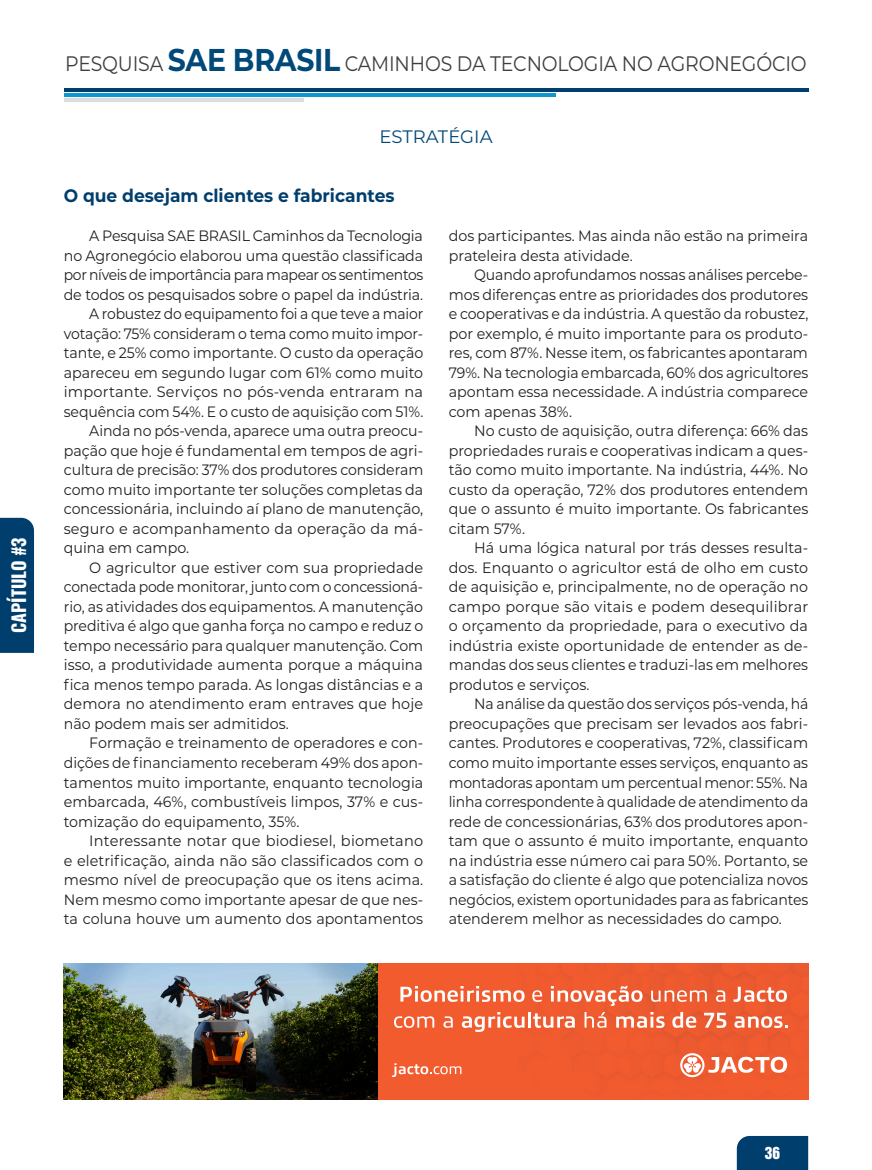
<style>
.page{position:relative;width:872px;height:1170px;background:#fff}
.page>*{position:absolute;margin:0;border:0;box-sizing:border-box;transform-origin:0 0}
.t1{font:21px "Montserrat";letter-spacing:-.01em;color:#3e3e3f;scale:.9 1}
.t2{font:700 18px "Montserrat";color:#003e6d;scale:.95 1}
.t3{font:700 18px "Oswald";color:#fff}
.t4{font:18px "Montserrat";color:#004978}
.t5{font:15.3px "Helvetica Inserat LT Std";color:#fff}
.t6{font:15px/19.5px "Montserrat";color:#231f20;text-align:justify;scale:.95 1}
.t7{font:15px/19.5px "Montserrat";color:#231f20;text-align:justify;scale:.94 1}
.t8{font:15px "Montserrat";color:#231f20;scale:.96 1}
.t9{font:15px "Montserrat";color:#231f20;scale:.93 1}
.t10{font:15px "Montserrat";color:#231f20}
.t11{font:15px "Montserrat";letter-spacing:-.025em;color:#231f20;scale:.93 1}
.s1{font-weight:700;font-size:31.5px;color:#004978}
</style>
<div class="page">
<svg style="left:64px;top:91px;width:744px;height:11px"></svg>
<div style="left:0;top:518px;width:34px;height:135px;background:#003e6d"></div>
<div style="left:737px;top:1136px;width:71px;height:33px;background:#003e6d"></div>
<hr style="left:64px;top:93px;width:492px;height:3px;background:#0d99d0">
<hr style="left:64px;top:88px;width:744px;height:3px;background:#003e6d">
<hr style="left:64px;top:99px;width:239px;height:3px;background:#dcdddf">
<div style="left:378px;top:963px;width:430px;height:136px;background:#f15b2e"></div>
<svg style="left:680px;top:1053px;width:107px;height:24px"></svg>
<svg style="left:400px;top:985px;width:124px;height:16px"></svg>
<svg style="left:532px;top:990px;width:10px;height:11px"></svg>
<svg style="left:551px;top:985px;width:91px;height:20px"></svg>
<svg style="left:651px;top:990px;width:56px;height:11px"></svg>
<svg style="left:716px;top:990px;width:9px;height:11px"></svg>
<svg style="left:733px;top:986px;width:54px;height:15px"></svg>
<svg style="left:394px;top:1016px;width:40px;height:11px"></svg>
<svg style="left:443px;top:1016px;width:10px;height:11px"></svg>
<svg style="left:462px;top:1011px;width:62px;height:20px"></svg>
<hr style="left:528px;top:1011px;width:3px;height:16px;background:#fff">
<svg style="left:533px;top:1013px;width:42px;height:14px"></svg>
<svg style="left:584px;top:1011px;width:22px;height:16px"></svg>
<svg style="left:616px;top:1011px;width:48px;height:16px"></svg>
<svg style="left:672px;top:1011px;width:24px;height:16px"></svg>
<svg style="left:704px;top:1012px;width:22px;height:15px"></svg>
<svg style="left:734px;top:1016px;width:53px;height:11px"></svg>
<svg style="left:392px;top:1063px;width:69px;height:13px"></svg>
<img style="left:64px;top:963px;width:314px;height:136px">
<p class="t3" style="left:10px;top:633px;width:97px;rotate:-90deg">CAPÍTULO #3</p>
<h1 class="t1" style="left:65px;top:49px;width:825px">PESQUISA <span class="s1">SAE BRASIL</span> CAMINHOS DA TECNOLOGIA NO AGRONEGÓCIO</h1>
<p class="t4" style="left:379px;top:124px;width:115px">ESTRATÉGIA</p>
<p class="t2" style="left:64px;top:183px;width:350px">O que desejam clientes e fabricantes</p>
<p class="t6" style="left:89px;top:225px;width:353px">A Pesquisa SAE BRASIL Caminhos da Tecnologia</p>
<p class="t6" style="left:64px;top:245px;width:380px">no Agronegócio elaborou uma questão classificada</p>
<p class="t11" style="left:64px;top:264px;width:388px">por níveis de importância para mapear os sentimentos</p>
<p class="t6" style="left:64px;top:284px;width:380px">de todos os pesquisados sobre o papel da indústria.</p>
<p class="t9" style="left:89px;top:303px;width:360px">A robustez do equipamento foi a que teve a maior</p>
<p class="t7" style="left:64px;top:323px;width:384px">votação: 75% consideram o tema como muito impor-</p>
<p class="t6" style="left:64px;top:342px;width:380px">tante, e 25% como importante. O custo da operação</p>
<p class="t6" style="left:64px;top:362px;width:380px">apareceu em segundo lugar com 61% como muito</p>
<p class="t10" style="left:64px;top:381px;width:361px">importante. Serviços no pós-venda entraram na</p>
<p class="t7" style="left:64px;top:401px;width:384px">sequência com 54%. E o custo de aquisição com 51%.</p>
<p class="t7" style="left:89px;top:420px;width:357px">Ainda no pós-venda, aparece uma outra preocu-</p>
<p class="t6" style="left:64px;top:440px;width:380px">pação que hoje é fundamental em tempos de agri-</p>
<p class="t7" style="left:64px;top:459px;width:384px">cultura de precisão: 37% dos produtores consideram</p>
<p class="t6" style="left:64px;top:479px;width:380px">como muito importante ter soluções completas da</p>
<p class="t6" style="left:64px;top:498px;width:380px">concessionária, incluindo aí plano de manutenção,</p>
<p class="t8" style="left:64px;top:518px;width:376px">seguro e acompanhamento da operação da má-</p>
<p class="t6" style="left:64px;top:537px;width:133px">quina em campo.</p>
<p class="t8" style="left:89px;top:557px;width:349px">O agricultor que estiver com sua propriedade</p>
<p class="t9" style="left:64px;top:576px;width:388px">conectada pode monitorar, junto com o concessioná-</p>
<p class="t6" style="left:64px;top:596px;width:380px">rio, as atividades dos equipamentos. A manutenção</p>
<p class="t7" style="left:64px;top:615px;width:384px">preditiva é algo que ganha força no campo e reduz o</p>
<p class="t7" style="left:64px;top:635px;width:384px">tempo necessário para qualquer manutenção. Com</p>
<p class="t6" style="left:64px;top:654px;width:380px">isso, a produtividade aumenta porque a máquina</p>
<p class="t6" style="left:64px;top:674px;width:380px">fica menos tempo parada. As longas distâncias e a</p>
<p class="t8" style="left:64px;top:693px;width:376px">demora no atendimento eram entraves que hoje</p>
<p class="t6" style="left:64px;top:713px;width:238px">não podem mais ser admitidos.</p>
<p class="t6" style="left:89px;top:732px;width:353px">Formação e treinamento de operadores e con-</p>
<p class="t6" style="left:64px;top:752px;width:380px">dições de financiamento receberam 49% dos apon-</p>
<p class="t6" style="left:64px;top:771px;width:380px">tamentos muito importante, enquanto tecnologia</p>
<p class="t6" style="left:64px;top:791px;width:380px">embarcada, 46%, combustíveis limpos, 37% e cus-</p>
<p class="t6" style="left:64px;top:810px;width:250px">tomização do equipamento, 35%.</p>
<p class="t10" style="left:89px;top:830px;width:335px">Interessante notar que biodiesel, biometano</p>
<p class="t8" style="left:64px;top:849px;width:376px">e eletrificação, ainda não são classificados com o</p>
<p class="t6" style="left:64px;top:869px;width:380px">mesmo nível de preocupação que os itens acima.</p>
<p class="t6" style="left:64px;top:888px;width:380px">Nem mesmo como importante apesar de que nes-</p>
<p class="t6" style="left:64px;top:908px;width:380px">ta coluna houve um aumento dos apontamentos</p>
<p class="t6" style="left:449px;top:225px;width:380px">dos participantes. Mas ainda não estão na primeira prateleira desta atividade.</p>
<p class="t7" style="left:449px;top:264px;width:384px;text-indent:26px">Quando aprofundamos nossas análises percebe&shy;mos diferenças entre as prioridades dos produtores e cooperativas e da indústria. A questão da robustez, por exemplo, é muito importante para os produto&shy;res, com 87%. Nesse item, os fabricantes apontaram 79%. Na tecnologia embarcada, 60% dos agricultores apontam essa necessidade. A indústria comparece com apenas 38%.</p>
<p class="t6" style="left:449px;top:420px;width:380px;text-indent:26px">No custo de aquisição, outra diferença: 66% das propriedades rurais e cooperativas indicam a ques&shy;tão como muito importante. Na indústria, 44%. No custo da operação, 72% dos produtores entendem que o assunto é muito importante. Os fabricantes citam 57%.</p>
<p class="t6" style="left:449px;top:537px;width:380px;text-indent:26px">Há uma lógica natural por trás desses resulta&shy;dos. Enquanto o agricultor está de olho em custo de aquisição e, principalmente, no de operação no campo porque são vitais e podem desequilibrar o orçamento da propriedade, para o executivo da indústria existe oportunidade de entender as de&shy;mandas dos seus clientes e traduzi-las em melhores produtos e serviços.</p>
<p class="t7" style="left:449px;top:693px;width:384px;text-indent:26px">Na análise da questão dos serviços pós-venda, há preocupações que precisam ser levados aos fabri&shy;cantes. Produtores e cooperativas, 72%, classificam como muito importante esses serviços, enquanto as montadoras apontam um percentual menor: 55%. Na linha correspondente à qualidade de atendimento da rede de concessionárias, 63% dos produtores apon&shy;tam que o assunto é muito importante, enquanto na indústria esse número cai para 50%. Portanto, se a satisfação do cliente é algo que potencializa novos negócios, existem oportunidades para as fabricantes atenderem melhor as necessidades do campo.</p>
<p class="t5" style="left:765px;top:1143px;width:17px">36</p>
</div>
